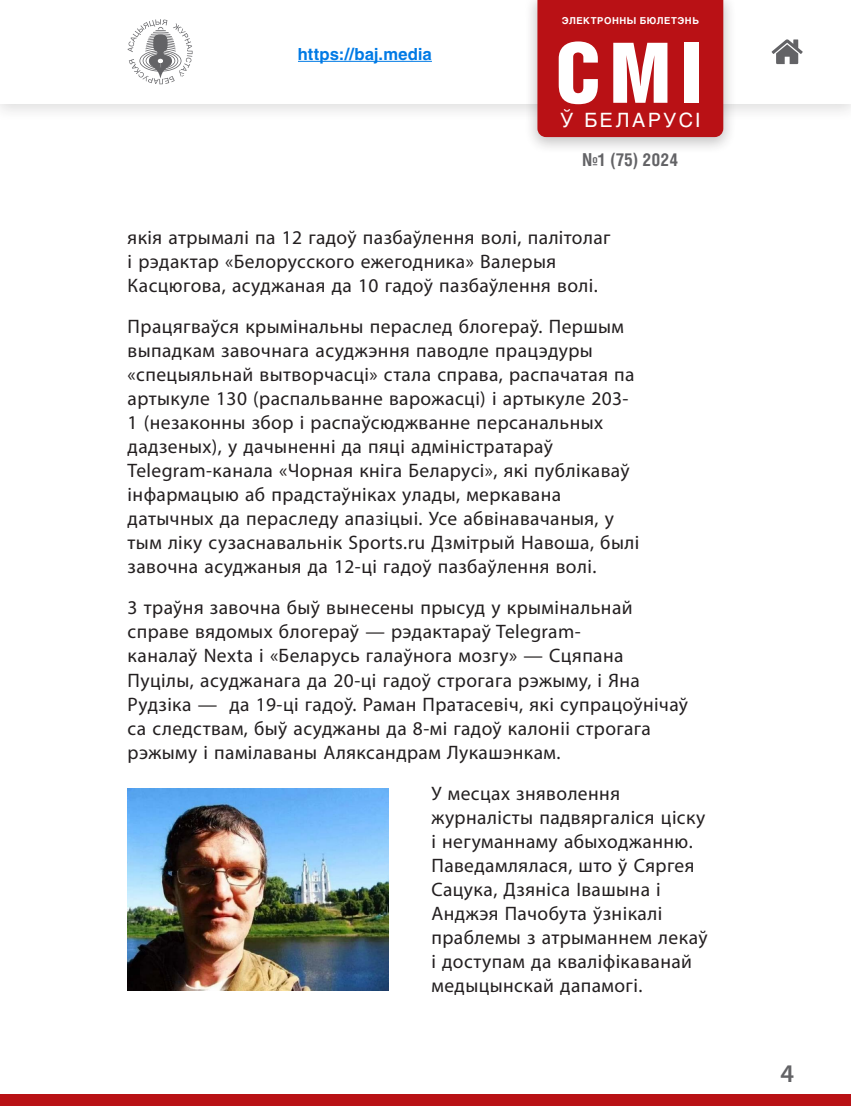
<style>
.page{position:relative;width:851px;height:1106px;background:#fff}
.page>*{position:absolute;margin:0;border:0;box-sizing:border-box;transform-origin:0 0}
.t1{font:83.55px "Helios Cond Black C";color:#fff}
.t2{font:600 25.5px "Myriad Pro";color:#636366}
.t3{font:19.5px/24px "Myriad Pro";letter-spacing:.02em;color:#231f20}
.t4{font:19.5px "Helios C";letter-spacing:.13em;color:#fff}
.t5{font:700 17.85px "Helios Cond C";color:#636366}
.t6{font:700 16.5px "Helios C";letter-spacing:.005em;color:#007ae5}
.t7{font:700 9.45px "Helios C";letter-spacing:.06em;color:#fff}
</style>
<div class="page">
<div style="left:0;top:1094px;width:850px;height:12px;background:#b91115"></div>
<img style="left:128px;top:788px;width:261px;height:202px">
<div style="left:0;top:0;width:850px;height:122px;background:#231f20;opacity:.15"></div>
<div style="left:0;top:0;width:850px;height:103px;background:#fff"></div>
<svg style="left:128px;top:19px;width:64px;height:65px"></svg>
<hr style="left:298px;top:61px;width:134px;height:1px;background:#007ae5">
<svg style="left:771px;top:39px;width:31px;height:25px"></svg>
<div style="left:523px;top:0;width:213px;height:155px;background:#231f20;opacity:.25"></div>
<div style="left:537px;top:0;width:186px;height:137px;background:#b91115"></div>
<p class="t6" style="left:298px;top:44px;width:135px">https://baj.media</p>
<p class="t7" style="left:561px;top:15px;width:139px">ЭЛЕКТРОННЫ БЮЛЕТЭНЬ</p>
<h1 class="t1" style="left:555px;top:25px;width:149px">СМІ</h1>
<p class="t4" style="left:560px;top:109px;width:141px">Ў БЕЛАРУСІ</p>
<p class="t5" style="left:582px;top:149px;width:97px">№1 (75) 2024</p>
<p class="t3" style="left:128px;top:225px;width:484px">якія атрымалі па 12 гадоў пазбаўлення волі, палітолаг і рэдактар «Белорусского ежегодника» Валерыя<br>Касцюгова, асуджаная да 10 гадоў пазбаўлення волі.</p>
<p class="t3" style="left:128px;top:314px;width:513px">Працягваўся крымінальны пераслед блогераў. Першым выпадкам завочнага асуджэння паводле працэдуры «спецыяльнай вытворчасці» стала справа, распачатая па артыкуле 130 (распальванне варожасці) і артыкуле 203- 1 (незаконны збор і распаўсюджванне персанальных дадзеных), у дачыненні да пяці адміністратараў Telegram-канала «Чорная кніга Беларусі», які публікаваў інфармацыю аб прадстаўніках улады, меркавана датычных да пераследу апазіцыі. Усе абвінавачаныя, у тым ліку сузаснавальнік Sports.ru Дзмітрый Навоша, былі завочна асуджаныя да 12-ці гадоў пазбаўлення волі.</p>
<p class="t3" style="left:128px;top:595px;width:562px">3 траўня завочна быў вынесены прысуд у крымінальнай справе вядомых блогераў — рэдактараў Telegram-<br>каналаў Nexta і «Беларусь галаўнога мозгу» — Сцяпана Пуцілы, асуджанага да 20-ці гадоў строгага рэжыму, і Яна Рудзіка — да 19-ці гадоў. Раман Пратасевіч, які супрацоўнічаў са следствам, быў асуджаны да 8-мі гадоў калоніі строгага рэжыму і памілаваны Аляксандрам Лукашэнкам.</p>
<p class="t3" style="left:431px;top:780px;width:277px">У месцах зняволення журналісты падвяргаліся ціску і негуманнаму абыходжанню.<br>Паведамлялася, што ў Сяргея<br>Сацука, Дзяніса Івашына і<br>Анджэя Пачобута ўзнікалі праблемы з атрыманнем лекаў і доступам да кваліфікаванай медыцынскай дапамогі.</p>
<h2 class="t2" style="left:780px;top:1057px;width:15px">4</h2>
</div>
